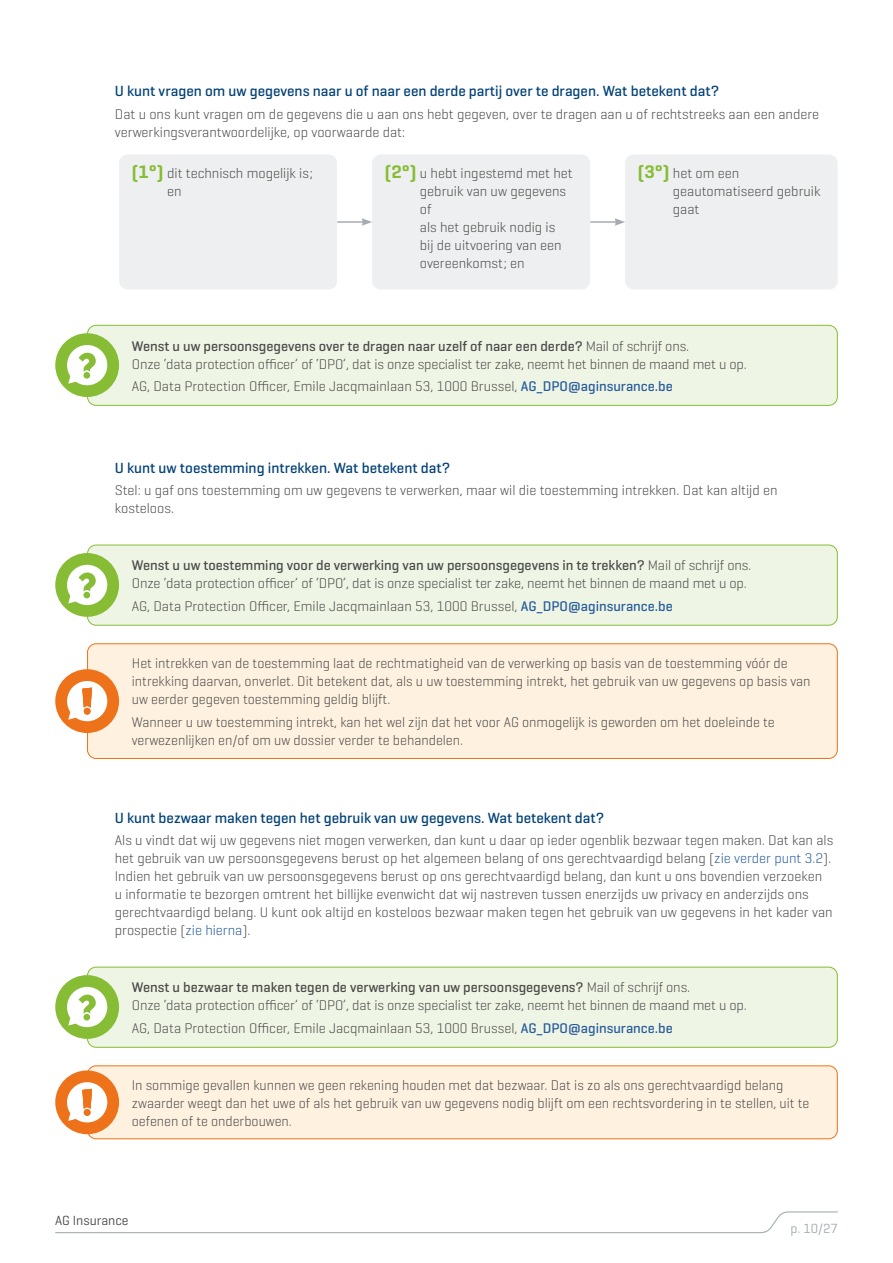
<style>
.page{position:relative;width:893px;height:1263px;background:#fff}
.page>*{position:absolute;margin:0;border:0;box-sizing:border-box;transform-origin:0 0}
.t1{font:500 15px "Geogrotesque";color:#004177}
.t2{font:300 14.25px/18px "Geogrotesque";color:#4a4a49}
.t3{font:13.5px "Geogrotesque";color:#4a4a49}
.t4{font:13.5px "Geogrotesque";color:#a4acb1}
.s1{font-weight:600;font-size:18.6px;color:#86bd34}
.s2{font-weight:500}
.s3{font-weight:500;color:#275b9b}
.s4{color:#275b9b}
</style>
<div class="page">
<svg style="left:55px;top:1211px;width:783px;height:23px"></svg>
<div style="left:119px;top:155px;width:218px;height:134px;background:#edeff0;border-radius:9px"></div>
<div style="left:372px;top:155px;width:218px;height:134px;background:#edeff0;border-radius:9px"></div>
<div style="left:625px;top:155px;width:213px;height:134px;background:#edeff0;border-radius:9px"></div>
<hr style="left:338px;top:221px;width:26px;height:2px;background:#a4acb1">
<svg style="left:362px;top:218px;width:10px;height:8px"></svg>
<hr style="left:591px;top:221px;width:26px;height:2px;background:#a4acb1">
<svg style="left:615px;top:218px;width:10px;height:8px"></svg>
<div style="left:88px;top:325px;width:749px;height:80px;background:#eff5e5;border-radius:9px"></div>
<div style="left:87px;top:325px;width:751px;height:81px;border:1px solid #86bd34;border-radius:9px"></div>
<svg style="left:55px;top:333px;width:64px;height:64px"></svg>
<div style="left:88px;top:545px;width:749px;height:80px;background:#eff5e5;border-radius:9px"></div>
<div style="left:87px;top:545px;width:751px;height:81px;border:1px solid #86bd34;border-radius:9px"></div>
<svg style="left:55px;top:553px;width:64px;height:64px"></svg>
<div style="left:88px;top:644px;width:749px;height:114px;background:#fff1e0;border-radius:9px"></div>
<div style="left:87px;top:643px;width:751px;height:116px;border:1px solid #ee7219;border-radius:9px"></div>
<svg style="left:55px;top:669px;width:64px;height:64px"></svg>
<div style="left:88px;top:967px;width:749px;height:80px;background:#eff5e5;border-radius:9px"></div>
<div style="left:87px;top:967px;width:751px;height:81px;border:1px solid #86bd34;border-radius:9px"></div>
<svg style="left:55px;top:975px;width:64px;height:64px"></svg>
<div style="left:88px;top:1066px;width:749px;height:73px;background:#fff1e0;border-radius:9px"></div>
<div style="left:87px;top:1065px;width:751px;height:74px;border:1px solid #ee7219;border-radius:9px"></div>
<svg style="left:55px;top:1070px;width:64px;height:64px"></svg>
<p class="t1" style="left:115px;top:82px;width:606px">U kunt vragen om uw gegevens naar u of naar een derde partij over te dragen. Wat betekent dat?</p>
<p class="t2" style="left:115px;top:104px;width:706px">Dat u ons kunt vragen om de gegevens die u aan ons hebt gegeven, over te dragen aan u of rechtstreeks aan een andere verwerkingsverantwoordelijke, op voorwaarde dat:</p>
<p class="t2" style="left:167px;top:164px;width:147px;text-indent:-35px"><span class="s1">(1°)</span> dit technisch mogelijk is; en</p>
<p class="t2" style="left:420px;top:164px;width:154px;text-indent:-35px"><span class="s1">(2°)</span> u hebt ingestemd met het gebruik van uw gegevens of<br>als het gebruik nodig is<br>bij de uitvoering van een overeenkomst; en</p>
<p class="t2" style="left:673px;top:164px;width:149px;text-indent:-35px"><span class="s1">(3°)</span> het om een geautomatiseerd gebruik gaat</p>
<p class="t2" style="left:132px;top:336px;width:616px"><span class="s2">Wenst u uw persoonsgegevens over te dragen naar uzelf of naar een derde?</span> Mail of schrijf ons.<br>Onze ‘data protection officer’ of ‘DPO’, dat is onze specialist ter zake, neemt het binnen de maand met u op.</p>
<p class="t2" style="left:132px;top:376px;width:542px">AG, Data Protection Officer, Emile Jacqmainlaan 53, 1000 Brussel, <span class="s3">AG_DPO@aginsurance.be</span></p>
<p class="t1" style="left:115px;top:458px;width:337px">U kunt uw toestemming intrekken. Wat betekent dat?</p>
<p class="t2" style="left:115px;top:481px;width:664px">Stel: u gaf ons toestemming om uw gegevens te verwerken, maar wil die toestemming intrekken. Dat kan altijd en kosteloos.</p>
<p class="t2" style="left:132px;top:556px;width:621px"><span class="s2">Wenst u uw toestemming voor de verwerking van uw persoonsgegevens in te trekken?</span> Mail of schrijf ons.<br>Onze ‘data protection officer’ of ‘DPO’, dat is onze specialist ter zake, neemt het binnen de maand met u op.</p>
<p class="t2" style="left:132px;top:596px;width:542px">AG, Data Protection Officer, Emile Jacqmainlaan 53, 1000 Brussel, <span class="s3">AG_DPO@aginsurance.be</span></p>
<p class="t2" style="left:132px;top:654px;width:680px">Het intrekken van de toestemming laat de rechtmatigheid van de verwerking op basis van de toestemming vóór de intrekking daarvan, onverlet. Dit betekent dat, als u uw toestemming intrekt, het gebruik van uw gegevens op basis van uw eerder gegeven toestemming geldig blijft.</p>
<p class="t2" style="left:132px;top:712px;width:644px">Wanneer u uw toestemming intrekt, kan het wel zijn dat het voor AG onmogelijk is geworden om het doeleinde te verwezenlijken en/of om uw dossier verder te behandelen.</p>
<p class="t1" style="left:115px;top:808px;width:491px">U kunt bezwaar maken tegen het gebruik van uw gegevens. Wat betekent dat?</p>
<p class="t2" style="left:115px;top:831px;width:720px">Als u vindt dat wij uw gegevens niet mogen verwerken, dan kunt u daar op ieder ogenblik bezwaar tegen maken. Dat kan als het gebruik van uw persoonsgegevens berust op het algemeen belang of ons gerechtvaardigd belang (<span class="s4">zie verder punt 3.2</span>).<br>Indien het gebruik van uw persoonsgegevens berust op ons gerechtvaardigd belang, dan kunt u ons bovendien verzoeken u informatie te bezorgen omtrent het billijke evenwicht dat wij nastreven tussen enerzijds uw privacy en anderzijds ons gerechtvaardigd belang. U kunt ook altijd en kosteloos bezwaar maken tegen het gebruik van uw gegevens in het kader van prospectie (<span class="s4">zie hierna</span>).</p>
<p class="t2" style="left:132px;top:978px;width:616px"><span class="s2">Wenst u bezwaar te maken tegen de verwerking van uw persoonsgegevens?</span> Mail of schrijf ons.<br>Onze ‘data protection officer’ of ‘DPO’, dat is onze specialist ter zake, neemt het binnen de maand met u op.</p>
<p class="t2" style="left:132px;top:1018px;width:542px">AG, Data Protection Officer, Emile Jacqmainlaan 53, 1000 Brussel, <span class="s3">AG_DPO@aginsurance.be</span></p>
<p class="t2" style="left:132px;top:1075px;width:679px">In sommige gevallen kunnen we geen rekening houden met dat bezwaar. Dat is zo als ons gerechtvaardigd belang zwaarder weegt dan het uwe of als het gebruik van uw gegevens nodig blijft om een rechtsvordering in te stellen, uit te oefenen of te onderbouwen.</p>
<p class="t3" style="left:55px;top:1212px;width:75px">AG Insurance</p>
<p class="t4" style="left:790px;top:1220px;width:49px">p. 10/27</p>
</div>
